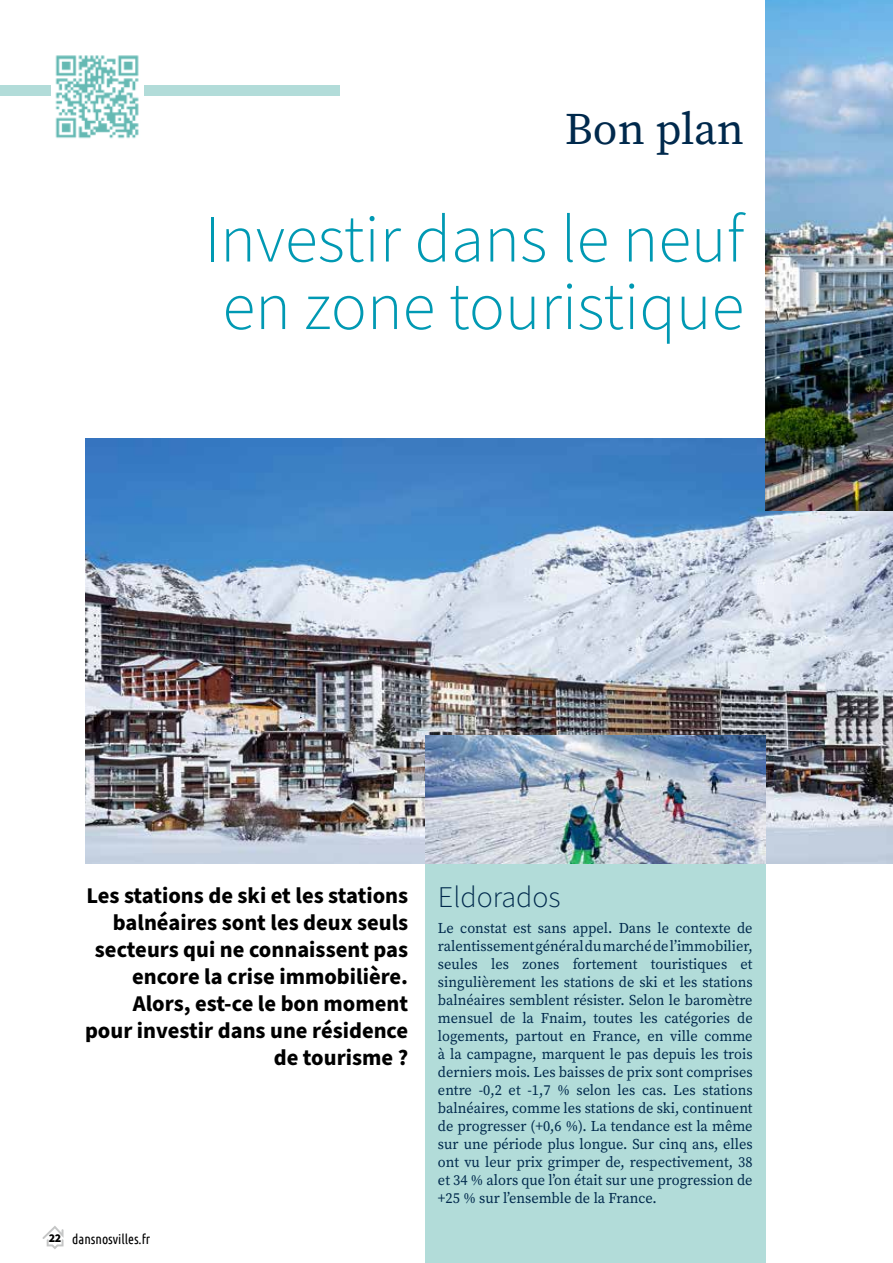
<style>
.page{position:relative;width:893px;height:1263px;background:#fff}
.page>*{position:absolute;margin:0;border:0;box-sizing:border-box;transform-origin:0 0}
.t1{font:300 67.5px/67.5px "Source Sans Pro";color:#0099b3}
.t2{font:45px "Source Serif Variable";letter-spacing:-.005em;color:#00294c}
.t3{font:300 30px "Source Sans Pro";color:#00294c}
.t4{font:700 22.5px/27px "Source Sans Pro";color:#000;text-align:right}
.t5{font:15px/18px "Source Serif Variable";color:#00294c;text-align:justify;scale:.96 1}
.t6{font:13.5px "Ubuntu Condensed";color:#000}
.s1{font-family:"Source Sans Pro";font-weight:900;font-size:12px}
</style>
<div class="page">
<img style="left:85px;top:438px;width:808px;height:425px">
<div style="left:425px;top:863px;width:340px;height:400px;background:#b2dcd9"></div>
<img style="left:765px;top:0;width:128px;height:510px">
<div style="left:0;top:86px;width:340px;height:10px;background:#b2dcd9"></div>
<img style="left:425px;top:736px;width:340px;height:127px">
<img style="left:51px;top:55px;width:93px;height:84px">
<svg style="left:42px;top:1226px;width:22px;height:23px"></svg>
<h2 class="t2" style="left:565px;top:99px;width:181px">Bon plan</h2>
<h1 class="t1" style="left:204px;top:207px;width:542px">Investir dans le neuf en zone touristique</h1>
<h3 class="t4" style="left:85px;top:883px;width:325px">Les stations de ski et les stations balnéaires sont les deux seuls secteurs qui ne connaissent pas encore la crise immobilière.<br>Alors, est-ce le bon moment pour investir dans une résidence de tourisme ?</h3>
<h3 class="t3" style="left:438px;top:877px;width:124px">Eldorados</h3>
<p class="t5" style="left:438px;top:919px;width:329px">Le constat est sans appel. Dans le contexte de ralentissement général du marché de l’immobilier, seules les zones fortement touristiques et singulièrement les stations de ski et les stations balnéaires semblent résister. Selon le baromètre mensuel de la Fnaim, toutes les catégories de logements, partout en France, en ville comme à la campagne, marquent le pas depuis les trois derniers mois. Les baisses de prix sont comprises entre -0,2 et -1,7 % selon les cas. Les stations balnéaires, comme les stations de ski, continuent de progresser (+0,6 %). La tendance est la même sur une période plus longue. Sur cinq ans, elles ont vu leur prix grimper de, respectivement, 38 et 34 % alors que l’on était sur une progression de +25 % sur l’ensemble de la France.</p>
<p class="t6" style="left:49px;top:1230px;width:103px"><span class="s1">22</span> dansnosvilles.fr</p>
</div>
